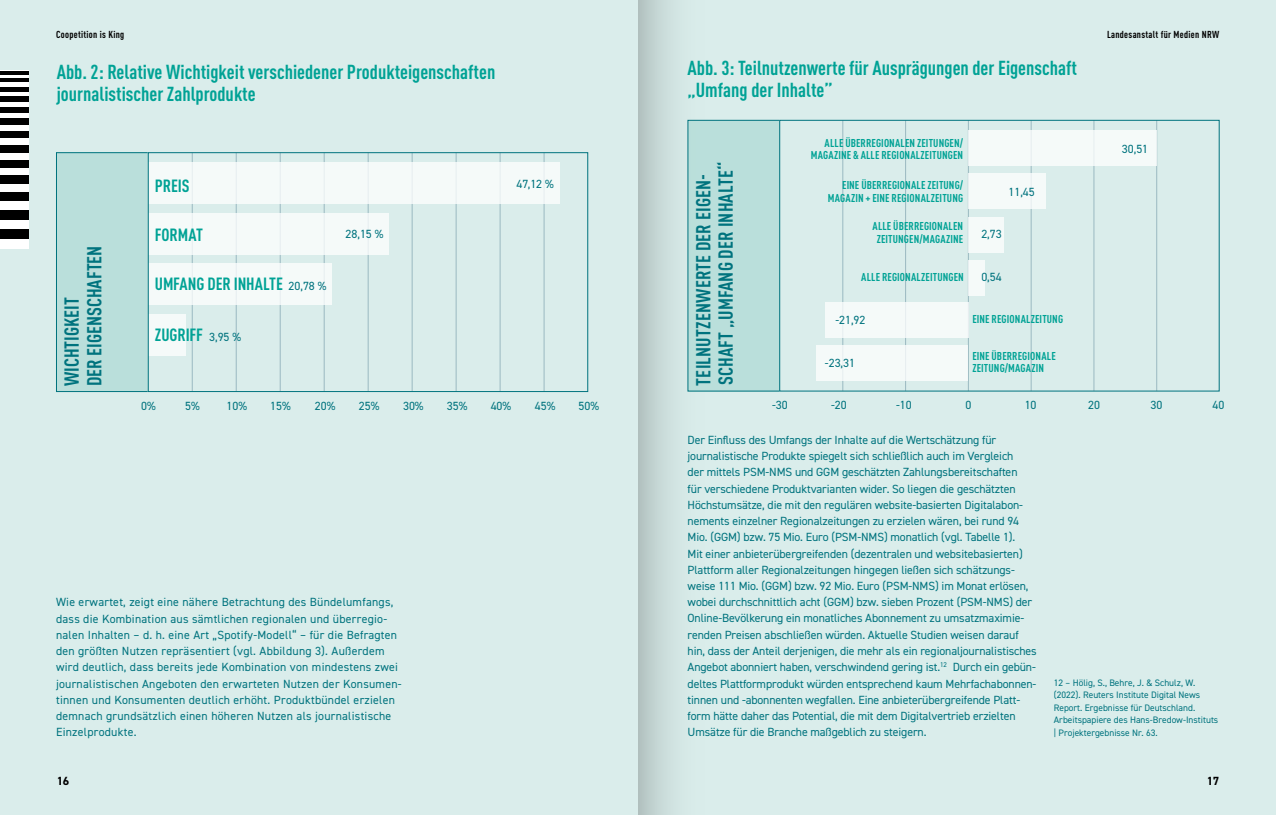
<style>
.page{position:relative;width:1276px;height:815px;background:#daedeb}
.page>*{position:absolute;margin:0;border:0;box-sizing:border-box;transform-origin:0 0}
.t1{font:700 condensed 20px/22.5px "DIN Pro";color:#00a295}
.t2{font:700 condensed 20px/22.5px "DIN Pro";letter-spacing:.01em;color:#00737e}
.t3{font:700 condensed 17.5px "DINOT";letter-spacing:-.005em;color:#00a295}
.t4{font:11.88px/16.2px "DIN2014";letter-spacing:-.01em;color:#00737e}
.t5{font:11.88px/16.2px "DIN2014";letter-spacing:.02em;color:#00737e}
.t6{font:700 11.88px "DIN2014";color:#000}
.t7{font:700 condensed 11.25px/12.5px "DINOT";letter-spacing:.01em;color:#00a295;text-align:right}
.t8{font:700 condensed 10px "DINOT";letter-spacing:.03em;color:#000}
.t9{font:9.38px/12.5px "DIN2014";color:#00737e}
</style>
<div class="page">
<div style="left:638px;top:0;width:78px;height:815px;background:linear-gradient(to right,#bacbc9,#e1f5f3)"></div>
<svg style="left:0;top:70px;width:28px;height:1px"></svg>
<svg style="left:0;top:74px;width:28px;height:4px"></svg>
<div style="left:0;top:82px;width:28px;height:5px;background:#fff"></div>
<div style="left:0;top:91px;width:28px;height:6px;background:#fff"></div>
<div style="left:0;top:102px;width:28px;height:5px;background:#fff"></div>
<div style="left:0;top:113px;width:28px;height:6px;background:#fff"></div>
<div style="left:0;top:125px;width:28px;height:6px;background:#fff"></div>
<div style="left:0;top:138px;width:28px;height:7px;background:#fff"></div>
<div style="left:0;top:152px;width:28px;height:8px;background:#fff"></div>
<div style="left:0;top:168px;width:28px;height:8px;background:#fff"></div>
<div style="left:0;top:184px;width:28px;height:9px;background:#fff"></div>
<div style="left:0;top:201px;width:28px;height:9px;background:#fff"></div>
<div style="left:0;top:220px;width:28px;height:9px;background:#fff"></div>
<div style="left:0;top:239px;width:28px;height:9px;background:#fff"></div>
<hr style="left:0;top:71px;width:28px;height:3px;background:#000">
<hr style="left:0;top:78px;width:28px;height:4px;background:#000">
<hr style="left:0;top:87px;width:28px;height:4px;background:#000">
<div style="left:0;top:97px;width:28px;height:5px;background:#000"></div>
<div style="left:0;top:107px;width:28px;height:6px;background:#000"></div>
<div style="left:0;top:119px;width:28px;height:6px;background:#000"></div>
<div style="left:0;top:131px;width:28px;height:7px;background:#000"></div>
<div style="left:0;top:145px;width:28px;height:7px;background:#000"></div>
<div style="left:0;top:160px;width:28px;height:8px;background:#000"></div>
<div style="left:0;top:176px;width:28px;height:8px;background:#000"></div>
<div style="left:0;top:193px;width:28px;height:8px;background:#000"></div>
<div style="left:0;top:210px;width:28px;height:10px;background:#000"></div>
<div style="left:0;top:229px;width:28px;height:10px;background:#000"></div>
<div style="left:57px;top:152px;width:91px;height:240px;background:#badfdb"></div>
<hr style="left:192px;top:153px;width:1px;height:239px;background:#9ab9c1">
<hr style="left:236px;top:153px;width:1px;height:239px;background:#9ab9c1">
<hr style="left:280px;top:153px;width:1px;height:239px;background:#9ab9c1">
<hr style="left:324px;top:153px;width:1px;height:239px;background:#9ab9c1">
<hr style="left:368px;top:153px;width:1px;height:239px;background:#9ab9c1">
<hr style="left:412px;top:153px;width:1px;height:239px;background:#9ab9c1">
<hr style="left:456px;top:153px;width:1px;height:239px;background:#9ab9c1">
<hr style="left:500px;top:153px;width:1px;height:239px;background:#9ab9c1">
<hr style="left:544px;top:153px;width:1px;height:239px;background:#9ab9c1">
<div style="left:148px;top:163px;width:412px;height:41px;background:#f5faf9"></div>
<div style="left:148px;top:213px;width:240px;height:42px;background:#f5faf9"></div>
<div style="left:148px;top:264px;width:183px;height:41px;background:#f5faf9"></div>
<div style="left:148px;top:314px;width:37px;height:41px;background:#f5faf9"></div>
<div style="left:148px;top:152px;width:440px;height:240px;border:1px solid #00737e"></div>
<div style="left:56px;top:152px;width:92px;height:240px;border:1px solid #00737e"></div>
<div style="left:688px;top:120px;width:91px;height:271px;background:#badfdb"></div>
<hr style="left:842px;top:120px;width:1px;height:271px;background:#9ab9c1">
<hr style="left:905px;top:120px;width:1px;height:271px;background:#9ab9c1">
<hr style="left:968px;top:120px;width:1px;height:271px;background:#9ab9c1">
<hr style="left:1031px;top:120px;width:1px;height:271px;background:#9ab9c1">
<hr style="left:1093px;top:120px;width:1px;height:271px;background:#9ab9c1">
<hr style="left:1156px;top:120px;width:1px;height:271px;background:#9ab9c1">
<div style="left:968px;top:217px;width:35px;height:35px;background:#f5faf9"></div>
<div style="left:968px;top:260px;width:16px;height:35px;background:#f5faf9"></div>
<div style="left:825px;top:302px;width:143px;height:35px;background:#f5faf9"></div>
<div style="left:816px;top:345px;width:152px;height:36px;background:#f5faf9"></div>
<div style="left:968px;top:131px;width:188px;height:35px;background:#f5faf9"></div>
<div style="left:968px;top:174px;width:78px;height:35px;background:#f5faf9"></div>
<div style="left:779px;top:120px;width:440px;height:271px;border:1px solid #00737e"></div>
<p class="t8" style="left:56px;top:27px;width:70px">Coopetition is King</p>
<p class="t8" style="left:1107px;top:27px;width:114px">Landesanstalt für Medien NRW</p>
<h1 class="t1" style="left:57px;top:60px;width:440px">Abb. 2: Relative Wichtigkeit verschiedener Produkteigenschaften journalistischer Zahlprodukte</h1>
<h1 class="t2" style="left:60px;top:386px;width:142px;rotate:-90deg">WICHTIGKEIT<br>DER EIGENSCHAFTEN</h1>
<h2 class="t3" style="left:155px;top:173px;width:36px">PREIS</h2>
<p class="t4" style="left:516px;top:176px;width:39px">47,12 %</p>
<h2 class="t3" style="left:155px;top:222px;width:50px">FORMAT</h2>
<h2 class="t3" style="left:155px;top:271px;width:130px">UMFANG DER INHALTE</h2>
<h2 class="t3" style="left:155px;top:322px;width:50px">ZUGRIFF</h2>
<p class="t4" style="left:345px;top:226px;width:39px">28,15 %</p>
<p class="t4" style="left:289px;top:278px;width:39px">20,78 %</p>
<p class="t4" style="left:209px;top:328px;width:33px">3,95 %</p>
<p class="t4" style="left:141px;top:397px;width:16px">0%</p>
<p class="t4" style="left:185px;top:397px;width:16px">5%</p>
<p class="t4" style="left:226px;top:397px;width:22px">10%</p>
<p class="t4" style="left:270px;top:397px;width:22px">15%</p>
<p class="t4" style="left:315px;top:397px;width:22px">20%</p>
<p class="t4" style="left:359px;top:397px;width:22px">25%</p>
<p class="t4" style="left:403px;top:397px;width:22px">30%</p>
<p class="t4" style="left:447px;top:397px;width:22px">35%</p>
<p class="t4" style="left:491px;top:397px;width:22px">40%</p>
<p class="t4" style="left:535px;top:397px;width:22px">45%</p>
<p class="t4" style="left:578px;top:397px;width:22px">50%</p>
<p class="t5" style="left:56px;top:594px;width:347px">Wie erwartet, zeigt eine nähere Betrachtung des Bündelumfangs, dass die Kombination aus sämtlichen regionalen und überregio&shy;nalen Inhalten – d. h. eine Art „Spotify-Modell“ – für die Befragten den größten Nutzen repräsentiert (vgl. Abbildung 3). Außerdem wird deutlich, dass bereits jede Kombination von mindestens zwei journalistischen Angeboten den erwarteten Nutzen der Konsumen&shy;tinnen und Konsumenten deutlich erhöht. Produktbündel erzielen demnach grundsätzlich einen höheren Nutzen als journalistische Einzelprodukte.</p>
<h1 class="t1" style="left:687px;top:56px;width:391px">Abb. 3: Teilnutzenwerte für Ausprägungen der Eigenschaft „Umfang der Inhalte”</h1>
<h1 class="t2" style="left:692px;top:386px;width:225px;rotate:-90deg">TEILNUTZENWERTE DER EIGEN-<br>SCHAFT „UMFANG DER INHALTE“</h1>
<p class="t7" style="left:811px;top:135px;width:154px">ALLE ÜBERREGIONALEN ZEITUNGEN/<br>MAGAZINE &amp; ALLE REGIONALZEITUNGEN</p>
<p class="t7" style="left:828px;top:178px;width:137px">EINE ÜBERREGIONALE ZEITUNG/<br>MAGAZIN + EINE REGIONALZEITUNG</p>
<p class="t7" style="left:872px;top:219px;width:92px;text-align:center">ALLE ÜBERREGIONALEN<br>ZEITUNGEN/MAGAZINE</p>
<p class="t4" style="left:981px;top:225px;width:22px">2,73</p>
<p class="t4" style="left:1008px;top:184px;width:28px">11,45</p>
<p class="t7" style="left:861px;top:270px;width:104px">ALLE REGIONALZEITUNGEN</p>
<p class="t4" style="left:981px;top:269px;width:22px">0,54</p>
<p class="t4" style="left:835px;top:312px;width:32px">-21,92</p>
<p class="t4" style="left:825px;top:354px;width:32px">-23,31</p>
<p class="t7" style="left:972px;top:312px;width:92px">EINE REGIONALZEITUNG</p>
<p class="t7" style="left:972px;top:349px;width:85px;text-align:left">EINE ÜBERREGIONALE<br>ZEITUNG/MAGAZIN</p>
<p class="t4" style="left:1122px;top:140px;width:28px">30,51</p>
<p class="t4" style="left:772px;top:397px;width:17px">-30</p>
<p class="t4" style="left:831px;top:397px;width:17px">-20</p>
<p class="t4" style="left:896px;top:397px;width:17px">-10</p>
<p class="t4" style="left:965px;top:397px;width:7px">0</p>
<p class="t4" style="left:1024px;top:397px;width:13px">10</p>
<p class="t4" style="left:1088px;top:397px;width:13px">20</p>
<p class="t4" style="left:1150px;top:397px;width:13px">30</p>
<p class="t4" style="left:1212px;top:397px;width:13px">40</p>
<p class="t4" style="left:687px;top:431px;width:351px">Der Einfluss des Umfangs der Inhalte auf die Wertschätzung für journalistische Produkte spiegelt sich schließlich auch im Vergleich<br>der mittels PSM-NMS und GGM geschätzten Zahlungsbereitschaften<br>für verschiedene Produktvarianten wider. So liegen die geschätzten Höchstumsätze, die mit den regulären website-basierten Digitalabon&shy;nements einzelner Regionalzeitungen zu erzielen wären, bei rund 94<br>Mio. (GGM) bzw. 75 Mio. Euro (PSM-NMS) monatlich (vgl. Tabelle 1).<br>Mit einer anbieterübergreifenden (dezentralen und websitebasierten)<br>Plattform aller Regionalzeitungen hingegen ließen sich schätzungs&shy;weise 111 Mio. (GGM) bzw. 92 Mio. Euro (PSM-NMS) im Monat erlösen, wobei durchschnittlich acht (GGM) bzw. sieben Prozent (PSM-NMS) der Online-Bevölkerung ein monatliches Abonnement zu umsatzmaximie&shy;renden Preisen abschließen würden. Aktuelle Studien weisen darauf hin, dass der Anteil derjenigen, die mehr als ein regionaljournalistisches Angebot abonniert haben, verschwindend gering ist.<sup>12</sup> Durch ein gebün&shy;deltes Plattformprodukt würden entsprechend kaum Mehrfachabonnen&shy;tinnen und -abonnenten wegfallen. Eine anbieterübergreifende Platt&shy;form hätte daher das Potential, die mit dem Digitalvertrieb erzielten Umsätze für die Branche maßgeblich zu steigern.</p>
<p class="t9" style="left:1054px;top:676px;width:166px">12 – Hölig, S., Behre, J. &amp; Schulz, W. (2022). Reuters Institute Digital News Report. Ergebnisse für Deutschland.<br>Arbeitspapiere des Hans-Bredow-Instituts | Projektergebnisse Nr. 63.</p>
<p class="t6" style="left:57px;top:773px;width:14px">16</p>
<p class="t6" style="left:1206px;top:773px;width:14px">17</p>
</div>
